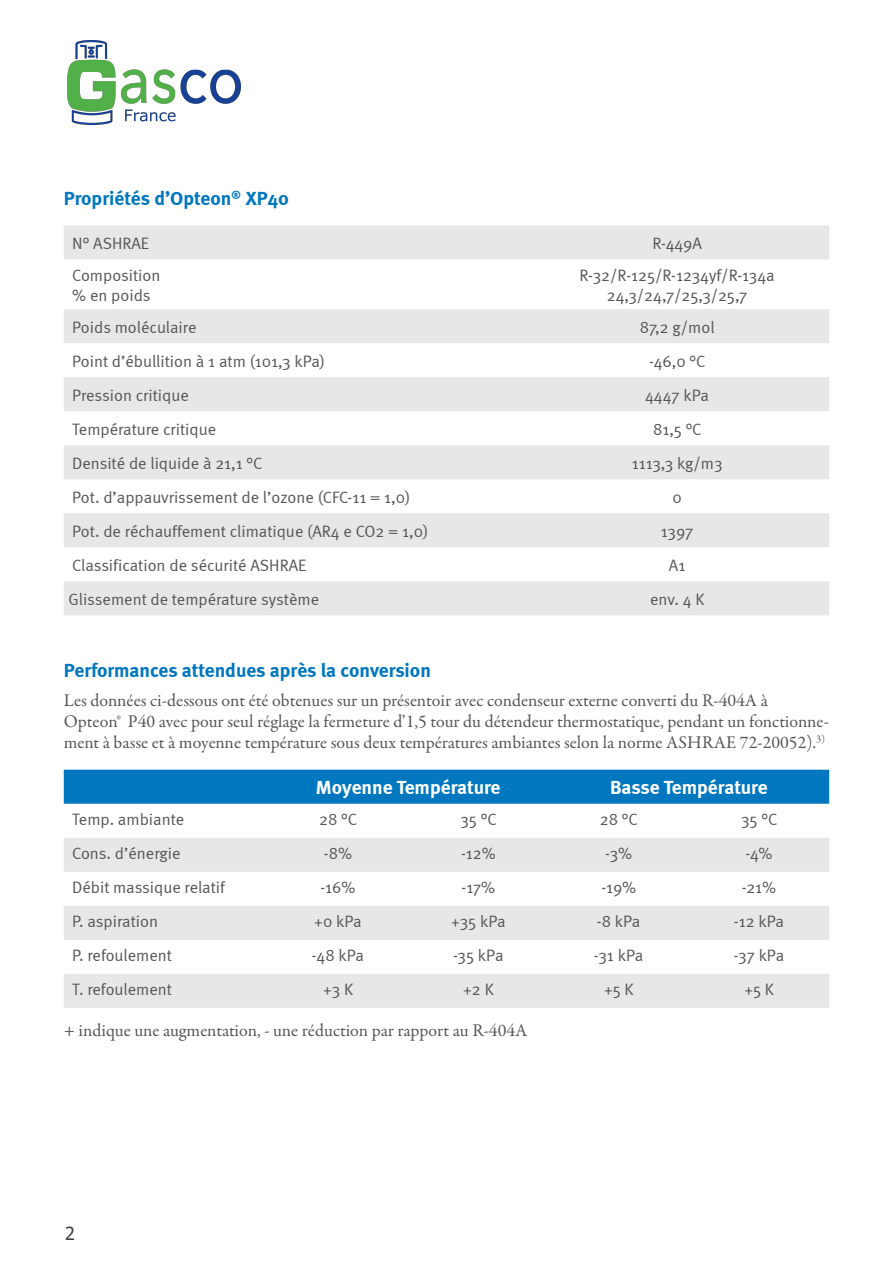
<style>
.page{position:relative;width:893px;height:1263px;background:#fff}
.page>*{position:absolute;margin:0;border:0;box-sizing:border-box;transform-origin:0 0}
.t1{font:700 19.5px "Meta";color:#0077be}
.t2{font:700 19.5px "Meta";color:#fff}
.t3{font:18px/21px "Garamond Premr Pro";letter-spacing:-.005em;color:#565655}
.t4{font:18px "Tahoma";color:#404040}
.t5{font:16.5px/19.8px "Meta Normal";color:#565655}
</style>
<div class="page">
<svg style="left:64px;top:225px;width:765px;height:390px;fill:#e7e7e7"></svg>
<div style="left:64px;top:770px;width:765px;height:34px;background:#0077be"></div>
<svg style="left:64px;top:838px;width:765px;height:170px;fill:#e7e7e7"></svg>
<img style="left:67px;top:41px;width:173px;height:83px">
<p class="t1" style="left:64px;top:187px;width:227px">Propriétés d’Opteon<sup>®</sup> XP40</p>
<p class="t5" style="left:72px;top:233px;width:79px">N° ASHRAE</p>
<p class="t5" style="left:652px;top:233px;width:51px">R-449A</p>
<p class="t5" style="left:72px;top:265px;width:90px">Composition % en poids</p>
<p class="t5" style="left:579px;top:265px;width:197px;text-align:center">R-32/R-125/R-1234yf/R-134a<br>24,3/24,7/25,3/25,7</p>
<p class="t5" style="left:72px;top:317px;width:126px">Poids moléculaire</p>
<p class="t5" style="left:640px;top:317px;width:76px">87,2 g/mol</p>
<p class="t5" style="left:72px;top:351px;width:254px">Point d’ébullition à 1 atm (101,3 kPa)</p>
<p class="t5" style="left:649px;top:351px;width:58px">-46,0 °C</p>
<p class="t5" style="left:72px;top:385px;width:118px">Pression critique</p>
<p class="t5" style="left:645px;top:385px;width:66px">4447 kPa</p>
<p class="t5" style="left:72px;top:419px;width:145px">Température critique</p>
<p class="t5" style="left:653px;top:419px;width:50px">81,5 °C</p>
<p class="t5" style="left:72px;top:453px;width:192px">Densité de liquide à 21,1 °C</p>
<p class="t5" style="left:632px;top:453px;width:92px">1113,3 kg/m3</p>
<p class="t5" style="left:72px;top:487px;width:340px">Pot. d’appauvrissement de l’ozone (CFC-11 = 1,0)</p>
<p class="t5" style="left:672px;top:487px;width:11px">0</p>
<p class="t5" style="left:72px;top:521px;width:358px">Pot. de réchauffement climatique (AR4 e CO2 = 1,0)</p>
<p class="t5" style="left:661px;top:521px;width:34px">1397</p>
<p class="t5" style="left:72px;top:555px;width:236px">Classification de sécurité ASHRAE</p>
<p class="t5" style="left:669px;top:555px;width:18px">A1</p>
<p class="t5" style="left:68px;top:589px;width:252px">Glissement de température système</p>
<p class="t5" style="left:650px;top:589px;width:56px">env. 4 K</p>
<p class="t1" style="left:64px;top:658px;width:369px">Performances attendues après la conversion</p>
<p class="t3" style="left:64px;top:690px;width:767px">Les données ci-dessous ont été obtenues sur un présentoir avec condenseur externe converti du R-404A à<br>Opteon® P40 avec pour seul réglage la fermeture d’1,5 tour du détendeur thermostatique, pendant un fonctionne&shy;ment à basse et à moyenne température sous deux températures ambiantes selon la norme ASHRAE 72-20052).<sup>3)</sup></p>
<p class="t2" style="left:316px;top:776px;width:186px">Moyenne Température</p>
<p class="t2" style="left:610px;top:776px;width:159px">Basse Température</p>
<p class="t5" style="left:72px;top:809px;width:113px">Temp. ambiante</p>
<p class="t5" style="left:319px;top:809px;width:40px">28 °C</p>
<p class="t5" style="left:460px;top:809px;width:38px">35 °C</p>
<p class="t5" style="left:600px;top:809px;width:40px">28 °C</p>
<p class="t5" style="left:741px;top:809px;width:38px">35 °C</p>
<p class="t5" style="left:72px;top:843px;width:110px">Cons. d’énergie</p>
<p class="t5" style="left:324px;top:843px;width:30px">-8%</p>
<p class="t5" style="left:461px;top:843px;width:36px">-12%</p>
<p class="t5" style="left:605px;top:843px;width:28px">-3%</p>
<p class="t5" style="left:745px;top:843px;width:29px">-4%</p>
<p class="t5" style="left:72px;top:877px;width:154px">Débit massique relatif</p>
<p class="t5" style="left:320px;top:877px;width:37px">-16%</p>
<p class="t5" style="left:462px;top:877px;width:35px">-17%</p>
<p class="t5" style="left:601px;top:877px;width:36px">-19%</p>
<p class="t5" style="left:742px;top:877px;width:36px">-21%</p>
<p class="t5" style="left:72px;top:911px;width:87px">P. aspiration</p>
<p class="t5" style="left:314px;top:911px;width:49px">+0 kPa</p>
<p class="t5" style="left:451px;top:911px;width:56px">+35 kPa</p>
<p class="t5" style="left:597px;top:911px;width:45px">-8 kPa</p>
<p class="t5" style="left:734px;top:911px;width:52px">-12 kPa</p>
<p class="t5" style="left:72px;top:945px;width:101px">P. refoulement</p>
<p class="t5" style="left:312px;top:945px;width:54px">-48 kPa</p>
<p class="t5" style="left:453px;top:945px;width:52px">-35 kPa</p>
<p class="t5" style="left:594px;top:945px;width:51px">-31 kPa</p>
<p class="t5" style="left:734px;top:945px;width:52px">-37 kPa</p>
<p class="t5" style="left:72px;top:979px;width:101px">T. refoulement</p>
<p class="t5" style="left:323px;top:979px;width:32px">+3 K</p>
<p class="t5" style="left:463px;top:979px;width:32px">+2 K</p>
<p class="t5" style="left:604px;top:979px;width:31px">+5 K</p>
<p class="t5" style="left:744px;top:979px;width:31px">+5 K</p>
<p class="t3" style="left:64px;top:1020px;width:465px">+ indique une augmentation, - une réduction par rapport au R-404A</p>
<p class="t4" style="left:65px;top:1222px;width:11px">2</p>
</div>
